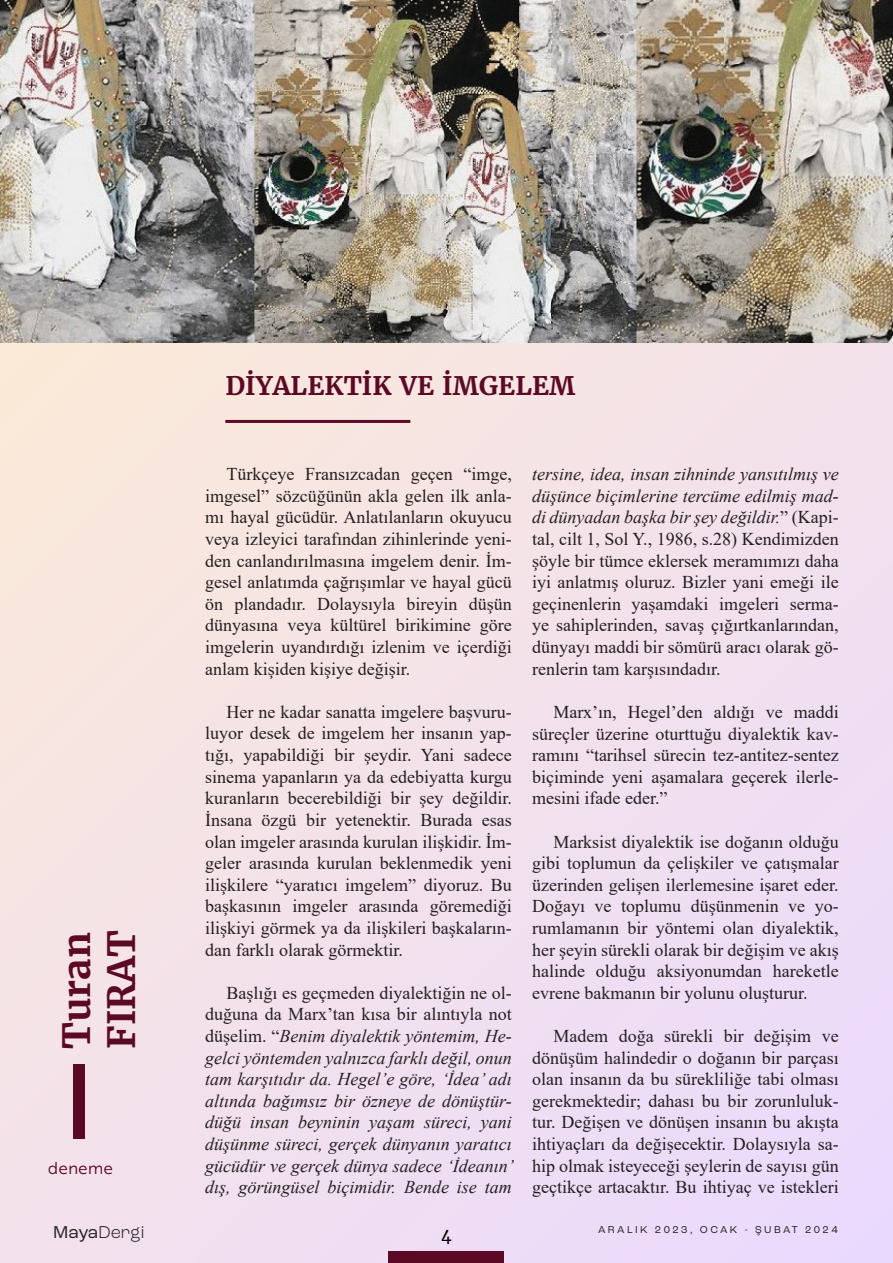
<style>
.page{position:relative;width:893px;height:1263px;background:#fff}
.page>*{position:absolute;margin:0;border:0;box-sizing:border-box;transform-origin:0 0}
.Headline_-_Align_Left{font:700 37.5px "Merriweather";color:#5b0925}
.Headline_-_Align_Left-2{font:700 25.5px "Merriweather";color:#5b0925}
.t1{font:18px/21.6px "Times New Roman";color:#231f20;text-align:justify}
.t2{font:italic 18px/21.6px "Times New Roman";color:#231f20;text-align:justify}
.t3{font:300 18px "Roc Grotesk";color:#231f20}
.t4{font:16.5px "Brother 1816 Book";color:#5b0925}
.t5{font:16.5px "Merriweather";color:#000}
.t6{font:10.5px "Roc Grotesk";letter-spacing:.23em;color:#231f20}
.s1{font-style:normal}
.s2{font-style:italic}
.s3{font-weight:400}
</style>
<div class="page">
<div style="left:0;top:0;width:893px;height:1263px;background:linear-gradient(to right,#f7e5e1,#eeddf5)"></div>
<div style="left:389px;top:1251px;width:115px;height:12px;background:#5b0925"></div>
<hr style="left:225px;top:420px;width:185px;height:3px;background:#5b0925">
<img style="left:0;top:0;width:893px;height:342px">
<div style="left:74px;top:1064px;width:11px;height:74px;background:#5b0925"></div>
<p class="Headline_-_Align_Left" style="left:53px;top:1049px;width:118px;rotate:-90deg">Turan</p>
<p class="Headline_-_Align_Left" style="left:98px;top:1049px;width:121px;rotate:-90deg">FIRAT</p>
<p class="t4" style="left:48px;top:1156px;width:67px">deneme</p>
<p class="Headline_-_Align_Left-2" style="left:225px;top:369px;width:352px">DİYALEKTİK VE İMGELEM</p>
<p class="t1" style="left:205px;top:463px;width:308px;text-indent:21px">Türkçeye Fransızcadan geçen “imge, imgesel” sözcüğünün akla gelen ilk anla&shy;mı hayal gücüdür. Anlatılanların okuyucu veya izleyici tarafından zihinlerinde yeni&shy;den canlandırılmasına imgelem denir. İm&shy;gesel anlatımda çağrışımlar ve hayal gücü ön plandadır. Dolaysıyla bireyin düşün dünyasına veya kültürel birikimine göre imgelerin uyandırdığı izlenim ve içerdiği anlam kişiden kişiye değişir.</p>
<p class="t1" style="left:205px;top:700px;width:308px;text-indent:21px">Her ne kadar sanatta imgelere başvuru&shy;luyor desek de imgelem her insanın yap&shy;tığı, yapabildiği bir şeydir. Yani sadece sinema yapanların ya da edebiyatta kurgu kuranların becerebildiği bir şey değildir.<br>İnsana özgü bir yetenektir. Burada esas olan imgeler arasında kurulan ilişkidir. İm&shy;geler arasında kurulan beklenmedik yeni ilişkilere “yaratıcı imgelem” diyoruz. Bu başkasının imgeler arasında göremediği ilişkiyi görmek ya da ilişkileri başkaların&shy;dan farklı olarak görmektir.</p>
<p class="t2" style="left:205px;top:981px;width:310px;text-indent:21px"><span class="s1">Başlığı es geçmeden diyalektiğin ne ol&shy;duğuna da Marx’tan kısa bir alıntıyla not düşelim. “</span>Benim diyalektik yöntemim, He&shy;gelci yöntemden yalnızca farklı değil, onun tam karşıtıdır da. Hegel’e göre, ‘İdea’ adı altında bağımsız bir özneye de dönüştür&shy;düğü insan beyninin yaşam süreci, yani düşünme süreci, gerçek dünyanın yaratıcı gücüdür ve gerçek dünya sadece ‘İdeanın’ dış, görüngüsel biçimidir. Bende ise tam</p>
<p class="t1" style="left:532px;top:463px;width:308px"><span class="s2">tersine, idea, insan zihninde yansıtılmış ve düşünce biçimlerine tercüme edilmiş mad&shy;di dünyadan başka bir şey değildir.</span>” (Kapi&shy;tal, cilt 1, Sol Y., 1986, s.28) Kendimizden şöyle bir tümce eklersek meramımızı daha iyi anlatmış oluruz. Bizler yani emeği ile geçinenlerin yaşamdaki imgeleri serma&shy;ye sahiplerinden, savaş çığırtkanlarından, dünyayı maddi bir sömürü aracı olarak gö&shy;renlerin tam karşısındadır.</p>
<p class="t1" style="left:532px;top:700px;width:308px;text-indent:21px">Marx’ın, Hegel’den aldığı ve maddi süreçler üzerine oturttuğu diyalektik kav&shy;ramını “tarihsel sürecin tez-antitez-sentez biçiminde yeni aşamalara geçerek ilerle&shy;mesini ifade eder.”</p>
<p class="t1" style="left:532px;top:830px;width:308px;text-indent:21px">Marksist diyalektik ise doğanın olduğu gibi toplumun da çelişkiler ve çatışmalar üzerinden gelişen ilerlemesine işaret eder.<br>Doğayı ve toplumu düşünmenin ve yo&shy;rumlamanın bir yöntemi olan diyalektik, her şeyin sürekli olarak bir değişim ve akış halinde olduğu aksiyonumdan hareketle evrene bakmanın bir yolunu oluşturur.</p>
<p class="t1" style="left:532px;top:1024px;width:308px;text-indent:21px">Madem doğa sürekli bir değişim ve dönüşüm halindedir o doğanın bir parçası olan insanın da bu sürekliliğe tabi olması gerekmektedir; dahası bu bir zorunluluk&shy;tur. Değişen ve dönüşen insanın bu akışta ihtiyaçları da değişecektir. Dolaysıyla sa&shy;hip olmak isteyeceği şeylerin de sayısı gün geçtikçe artacaktır. Bu ihtiyaç ve istekleri</p>
<p class="t3" style="left:53px;top:1221px;width:93px"><span class="s3">Maya</span>Dergi</p>
<p class="t6" style="left:598px;top:1223px;width:241px">ARALIK 2023, OCAK - ŞUBAT 2024</p>
<p class="t5" style="left:441px;top:1224px;width:12px">4</p>
</div>
